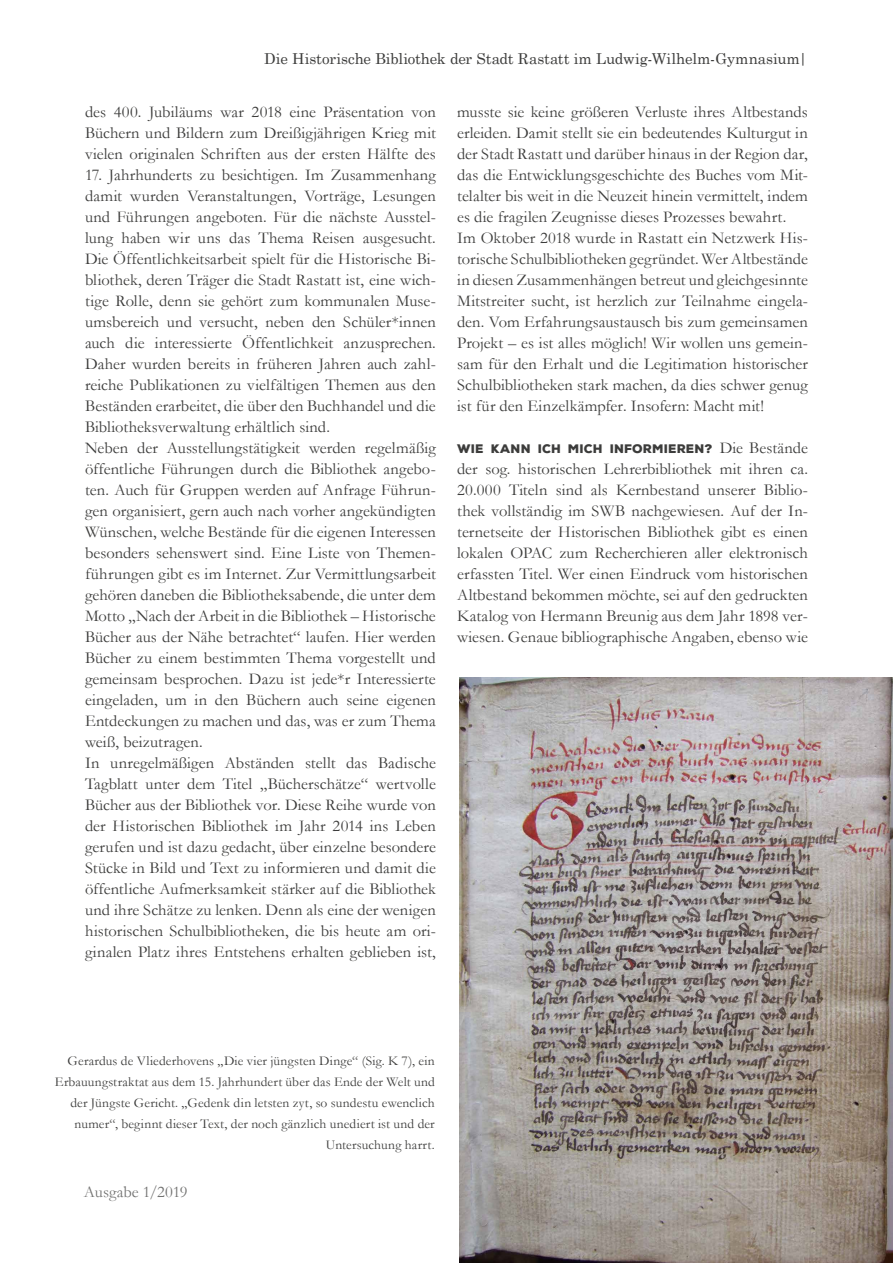
<style>
.page{position:relative;width:893px;height:1263px;background:#fff}
.page>*{position:absolute;margin:0;border:0;box-sizing:border-box;transform-origin:0 0}
.t1{font:16.5px/21px "Garamond";letter-spacing:.005em;color:#3c3c3b;text-align:justify}
.t2{font:16.5px "Garamond";letter-spacing:-.005em;color:#717170}
.t3{font:15px "Century Schoolbook";letter-spacing:-.005em;color:#3c3c3b}
.t4{font:13.5px/21px "Garamond";letter-spacing:.015em;color:#3c3c3b;text-align:right}
.t5{font:900 12px "Nexa Rust Sans";letter-spacing:.015em;color:#3c3c3b}
.s1{font-family:"Garamond";font-weight:400;font-size:16.5px}
</style>
<div class="page">
<img style="left:459px;top:677px;width:434px;height:586px">
<p class="t3" style="left:264px;top:46px;width:545px">Die Historische Bibliothek der Stadt Rastatt im Ludwig-Wilhelm-Gymnasium|</p>
<p class="t1" style="left:85px;top:101px;width:352px">des 400. Jubiläums war 2018 eine Präsentation von Büchern und Bildern zum Dreißigjährigen Krieg mit vielen originalen Schriften aus der ersten Hälfte des</p>
<p class="t1" style="left:85px;top:164px;width:352px;text-align:left">17. Jahrhunderts zu besichtigen. Im Zusammenhang damit wurden Veranstaltungen, Vorträge, Lesungen und Führungen angeboten. Für die nächste Ausstel&shy;lung haben wir uns das Thema Reisen ausgesucht.<br>Die Öffentlichkeitsarbeit spielt für die Historische Bi&shy;bliothek, deren Träger die Stadt Rastatt ist, eine wich&shy;tige Rolle, denn sie gehört zum kommunalen Muse&shy;umsbereich und versucht, neben den Schüler*innen auch die interessierte Öffentlichkeit anzusprechen.<br>Daher wurden bereits in früheren Jahren auch zahl&shy;reiche Publikationen zu vielfältigen Themen aus den Beständen erarbeitet, die über den Buchhandel und die Bibliotheksverwaltung erhältlich sind.<br>Neben der Ausstellungstätigkeit werden regelmäßig öffentliche Führungen durch die Bibliothek angebo&shy;ten. Auch für Gruppen werden auf Anfrage Führun&shy;gen organisiert, gern auch nach vorher angekündigten Wünschen, welche Bestände für die eigenen Interessen besonders sehenswert sind. Eine Liste von Themen&shy;führungen gibt es im Internet. Zur Vermittlungsarbeit gehören daneben die Bibliotheksabende, die unter dem Motto „Nach der Arbeit in die Bibliothek – Historische Bücher aus der Nähe betrachtet“ laufen. Hier werden Bücher zu einem bestimmten Thema vorgestellt und gemeinsam besprochen. Dazu ist jede*r Interessierte eingeladen, um in den Büchern auch seine eigenen Entdeckungen zu machen und das, was er zum Thema weiß, beizutragen.<br>In unregelmäßigen Abständen stellt das Badische Tagblatt unter dem Titel „Bücherschätze“ wertvolle Bücher aus der Bibliothek vor. Diese Reihe wurde von der Historischen Bibliothek im Jahr 2014 ins Leben gerufen und ist dazu gedacht, über einzelne besondere Stücke in Bild und Text zu informieren und damit die öffentliche Aufmerksamkeit stärker auf die Bibliothek und ihre Schätze zu lenken. Denn als eine der wenigen historischen Schulbibliotheken, die bis heute am ori&shy;ginalen Platz ihres Entstehens erhalten geblieben ist,</p>
<p class="t1" style="left:457px;top:101px;width:352px;text-align:left">musste sie keine größeren Verluste ihres Altbestands erleiden. Damit stellt sie ein bedeutendes Kulturgut in der Stadt Rastatt und darüber hinaus in der Region dar, das die Entwicklungsgeschichte des Buches vom Mit&shy;telalter bis weit in die Neuzeit hinein vermittelt, indem es die fragilen Zeugnisse dieses Prozesses bewahrt.<br>Im Oktober 2018 wurde in Rastatt ein Netzwerk His&shy;torische Schulbibliotheken gegründet. Wer Altbestände in diesen Zusammenhängen betreut und gleichgesinnte Mitstreiter sucht, ist herzlich zur Teilnahme eingela&shy;den. Vom Erfahrungsaustausch bis zum gemeinsamen Projekt – es ist alles möglich! Wir wollen uns gemein&shy;sam für den Erhalt und die Legitimation historischer Schulbibliotheken stark machen, da dies schwer genug ist für den Einzelkämpfer. Insofern: Macht mit!</p>
<p class="t5" style="left:457px;top:441px;width:352px">WIE KANN ICH MICH INFORMIEREN? <span class="s1">Die Bestände</span></p>
<p class="t1" style="left:457px;top:458px;width:352px">der sog. historischen Lehrerbibliothek mit ihren ca.<br>20.000 Titeln sind als Kernbestand unserer Biblio&shy;thek vollständig im SWB nachgewiesen. Auf der In&shy;ternetseite der Historischen Bibliothek gibt es einen lokalen OPAC zum Recherchieren aller elektronisch erfassten Titel. Wer einen Eindruck vom historischen Altbestand bekommen möchte, sei auf den gedruckten Katalog von Hermann Breunig aus dem Jahr 1898 ver&shy;wiesen. Genaue bibliographische Angaben, ebenso wie</p>
<p class="t4" style="left:55px;top:1049px;width:381px">Gerardus de Vliederhovens „Die vier jüngsten Dinge“ (Sig. K 7), ein Erbauungstraktat aus dem 15. Jahrhundert über das Ende der Welt und der Jüngste Gericht. „Gedenk din letsten zyt, so sundestu ewenclich numer“, beginnt dieser Text, der noch gänzlich unediert ist und der Untersuchung harrt.</p>
<p class="t2" style="left:84px;top:1181px;width:105px">Ausgabe 1/2019</p>
</div>
